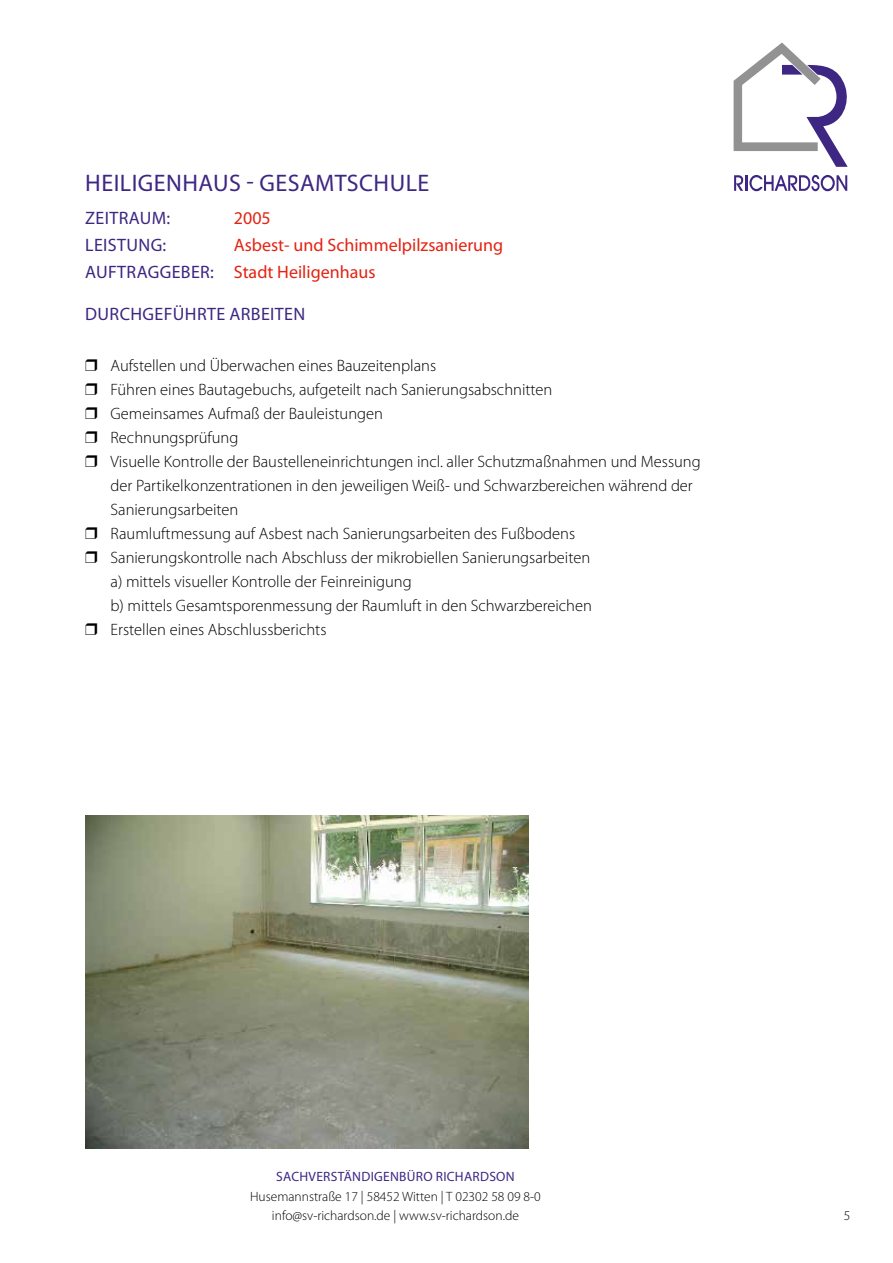
<style>
.page{position:relative;width:893px;height:1263px;background:#fff}
.page>*{position:absolute;margin:0;border:0;box-sizing:border-box;transform-origin:0 0}
.t1{font:24px "Myriad Pro";letter-spacing:.02em;color:#3d2783}
.t2{font:18px/27px "Myriad Pro";letter-spacing:.02em;color:#3d2783}
.t3{font:18px/27px "Myriad Pro";color:#e42313}
.t4{font:300 16.5px "Myriad Pro";color:#000}
.t5{font:300 13.5px/19.5px "Myriad Pro";color:#000;text-align:center}
.t6{font:13.5px "Myriad Pro";letter-spacing:.02em;color:#3d2783}
</style>
<div class="page">
<svg style="left:734px;top:43px;width:114px;height:124px"></svg>
<svg style="left:734px;top:175px;width:113px;height:16px"></svg>
<img style="left:85px;top:815px;width:444px;height:333px">
<h1 class="t1" style="left:85px;top:168px;width:346px">HEILIGENHAUS - GESAMTSCHULE</h1>
<p class="t2" style="left:85px;top:204px;width:130px">ZEITRAUM:<br>LEISTUNG:<br>AUFTRAGGEBER:</p>
<p class="t3" style="left:234px;top:204px;width:271px">2005<br>Asbest- und Schimmelpilzsanierung<br>Stadt Heiligenhaus</p>
<p class="t2" style="left:85px;top:300px;width:222px">DURCHGEFÜHRTE ARBEITEN</p>
<p class="t4" style="left:85px;top:356px;width:353px">❒ Aufstellen und Überwachen eines Bauzeitenplans</p>
<p class="t4" style="left:85px;top:380px;width:469px">❒ Führen eines Bautagebuchs, aufgeteilt nach Sanierungsabschnitten</p>
<p class="t4" style="left:85px;top:404px;width:300px">❒ Gemeinsames Aufmaß der Bauleistungen</p>
<p class="t4" style="left:85px;top:428px;width:155px">❒ Rechnungsprüfung</p>
<p class="t4" style="left:85px;top:452px;width:617px">❒ Visuelle Kontrolle der Baustelleneinrichtungen incl. aller Schutzmaßnahmen und Messung</p>
<p class="t4" style="left:111px;top:476px;width:584px">der Partikelkonzentrationen in den jeweiligen Weiß- und Schwarzbereichen während der</p>
<p class="t4" style="left:111px;top:500px;width:129px">Sanierungsarbeiten</p>
<p class="t4" style="left:85px;top:524px;width:492px">❒ Raumluftmessung auf Asbest nach Sanierungsarbeiten des Fußbodens</p>
<p class="t4" style="left:85px;top:548px;width:507px">❒ Sanierungskontrolle nach Abschluss der mikrobiellen Sanierungsarbeiten</p>
<p class="t4" style="left:111px;top:572px;width:303px">a) mittels visueller Kontrolle der Feinreinigung</p>
<p class="t4" style="left:111px;top:596px;width:483px">b) mittels Gesamtsporenmessung der Raumluft in den Schwarzbereichen</p>
<p class="t4" style="left:85px;top:620px;width:243px">❒ Erstellen eines Abschlussberichts</p>
<p class="t6" style="left:276px;top:1168px;width:240px">SACHVERSTÄNDIGENBÜRO RICHARDSON</p>
<p class="t5" style="left:250px;top:1187px;width:292px">Husemannstraße 17 | 58452 Witten | T 02302 58 09 8-0 info@sv-richardson.de | www.sv-richardson.de</p>
<p class="t5" style="left:844px;top:1206px;width:8px">5</p>
</div>
